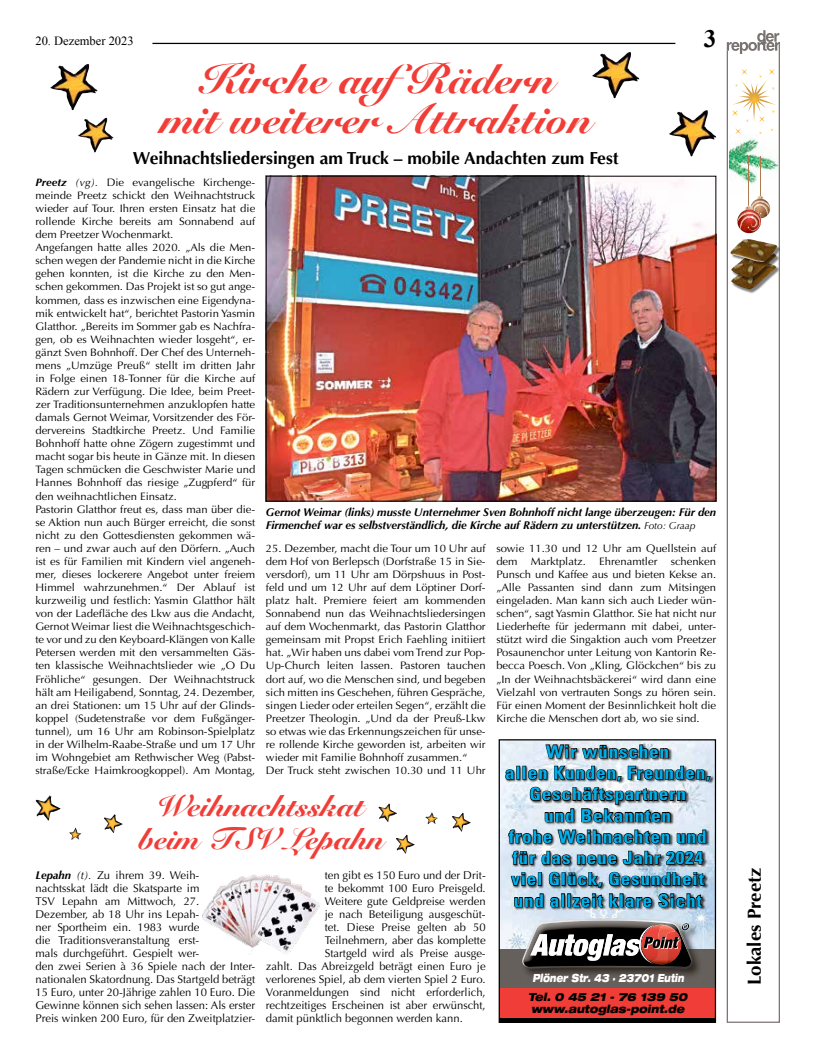
<style>
.page{position:relative;width:819px;height:1053px;background:#fff}
.page>*{position:absolute;margin:0;border:0;box-sizing:border-box;transform-origin:0 0}
.t1{font:900 41.25px/40.6px "Snell Roundhand";color:#f13d37;text-align:center}
.t2{font:900 30px/32.5px "Snell Roundhand";color:#f13d37;text-align:center}
.t3{font:700 25px "Times New Roman";color:#000}
.t4{font:700 18.75px "Optima";color:#000}
.t5{font:700 condensed 17.5px/21.2px "Univers LT Std";letter-spacing:.04em;color:#00afea;text-align:center;scale:1.1 1}
.t6{font:700 17.5px "Optima";color:#000}
.t7{font:12.5px "Times New Roman";color:#000}
.t8{font:11.25px/13px "Optima";color:#000}
.t9{font:italic 700 11.25px/13px "Optima";color:#000}
.t10{font:italic 900 expanded 11.25px/19.1px "Helvetica Neue";color:#fff;text-align:center;scale:.7 1}
.t11{font:italic 900 expanded 11.25px "Helvetica Neue";color:#000;scale:.85 1}
.t12{font:10.75px/13px "Optima";color:#000;scale:1.04 1}
.s1{font-weight:700;font-style:italic}
.s2{font-style:italic}
.s3{font-weight:400;font-size:10px}
.s4{color:#000}
</style>
<div class="page">
<svg style="left:498px;top:739px;width:218px;height:283px;background:#948487"></svg>
<hr style="left:152px;top:43px;width:523px;height:1px;background:#000">
<img style="left:50px;top:64px;width:47px;height:46px">
<img style="left:268px;top:178px;width:446px;height:321px">
<div style="left:266px;top:176px;width:450px;height:325px;border:1px solid #000"></div>
<img style="left:669px;top:110px;width:47px;height:46px">
<img style="left:592px;top:52px;width:47px;height:46px">
<img style="left:78px;top:118px;width:35px;height:34px">
<svg style="left:726px;top:54px;width:54px;height:968px"></svg>
<svg style="left:726px;top:30px;width:54px;height:24px"></svg>
<div style="left:732px;top:261px;width:48px;height:32px;background:#000;opacity:.5"></div>
<img style="left:731px;top:278px;width:45px;height:11px">
<svg style="left:730px;top:69px;width:47px;height:65px"></svg>
<div style="left:732px;top:250px;width:48px;height:32px;background:#000;opacity:.5"></div>
<img style="left:731px;top:266px;width:45px;height:12px">
<div style="left:731px;top:240px;width:49px;height:26px;background:#000;opacity:.5"></div>
<img style="left:730px;top:239px;width:47px;height:23px">
<img style="left:729px;top:134px;width:48px;height:60px">
<hr style="left:760px;top:156px;width:1px;height:39px;background:#ae794d">
<img style="left:763px;top:199px;width:7px;height:19px">
<img style="left:763px;top:201px;width:7px;height:14px">
<hr style="left:748px;top:156px;width:1px;height:49px;background:#ae794d">
<img style="left:737px;top:230px;width:24px;height:3px">
<svg style="left:737px;top:194px;width:26px;height:36px"></svg>
<img style="left:203px;top:874px;width:117px;height:80px">
<img style="left:35px;top:795px;width:25px;height:25px">
<img style="left:378px;top:803px;width:19px;height:19px">
<img style="left:104px;top:814px;width:19px;height:19px">
<img style="left:396px;top:834px;width:19px;height:19px">
<img style="left:452px;top:812px;width:19px;height:19px">
<svg style="left:69px;top:827px;width:12px;height:12px"></svg>
<svg style="left:425px;top:812px;width:13px;height:12px"></svg>
<p class="t7" style="left:35px;top:32px;width:100px">20. Dezember 2023</p>
<p class="t3" style="left:703px;top:21px;width:14px">3</p>
<p class="t1" style="left:161px;top:58px;width:432px">Kirche aufRädern<br>mit weiterer Attraktion</p>
<p class="t6" style="left:133px;top:148px;width:487px">Weihnachtsliedersingen am Truck – mobile Andachten zum Fest</p>
<p class="t12" style="left:35px;top:176px;width:213px"><span class="s1">Preetz</span> <span class="s2">(vg).</span> Die evangelische Kirchenge&shy;meinde Preetz schickt den Weihnachtstruck wieder auf Tour. Ihren ersten Einsatz hat die rollende Kirche bereits am Sonnabend auf dem Preetzer Wochenmarkt.<br>Angefangen hatte alles 2020. „Als die Men&shy;schen wegen der Pandemie nicht in die Kirche gehen konnten, ist die Kirche zu den Men&shy;schen gekommen. Das Projekt ist so gut ange&shy;kommen, dass es inzwischen eine Eigendyna&shy;mik entwickelt hat“, berichtet Pastorin Yasmin Glatthor. „Bereits im Sommer gab es Nachfra&shy;gen, ob es Weihnachten wieder losgeht“, er&shy;gänzt Sven Bohnhoff. Der Chef des Unterneh&shy;mens „Umzüge Preuß“ stellt im dritten Jahr in Folge einen 18-Tonner für die Kirche auf Rädern zur Verfügung. Die Idee, beim Preet&shy;zer Traditionsunternehmen anzuklopfen hatte damals Gernot Weimar, Vorsitzender des För&shy;dervereins Stadtkirche Preetz. Und Familie Bohnhoff hatte ohne Zögern zugestimmt und macht sogar bis heute in Gänze mit. In diesen Tagen schmücken die Geschwister Marie und Hannes Bohnhoff das riesige „Zugpferd“ für den weihnachtlichen Einsatz.<br>Pastorin Glatthor freut es, dass man über die&shy;se Aktion nun auch Bürger erreicht, die sonst nicht zu den Gottesdiensten gekommen wä&shy;ren – und zwar auch auf den Dörfern. „Auch ist es für Familien mit Kindern viel angeneh&shy;mer, dieses lockerere Angebot unter freiem Himmel wahrzunehmen.“ Der Ablauf ist kurzweilig und festlich: Yasmin Glatthor hält von der Ladefläche des Lkw aus die Andacht, Gernot Weimar liest die Weihnachtsgeschich&shy;te vor und zu den Keyboard-Klängen von Kalle Petersen werden mit den versammelten Gäs&shy;ten klassische Weihnachtslieder wie „O Du Fröhliche“ gesungen. Der Weihnachtstruck hält am Heiligabend, Sonntag, 24. Dezember, an drei Stationen: um 15 Uhr auf der Glinds&shy;koppel (Sudetenstraße vor dem Fußgänger&shy;tunnel), um 16 Uhr am Robinson-Spielplatz in der Wilhelm-Raabe-Straße und um 17 Uhr im Wohngebiet am Rethwischer Weg (Pabst&shy;straße/Ecke Haimkroogkoppel). Am Montag,</p>
<p class="t9" style="left:266px;top:505px;width:451px">Gernot Weimar (links) musste Unternehmer Sven Bohnhoff nicht lange überzeugen: Für den<br>Firmenchef war es selbstverständlich, die Kirche auf Rädern zu unterstützen. <span class="s3">Foto: Graap</span></p>
<p class="t12" style="left:266px;top:542px;width:213px">25. Dezember, macht die Tour um 10 Uhr auf dem Hof von Berlepsch (Dorfstraße 15 in Sie&shy;versdorf), um 11 Uhr am Dörpshuus in Post&shy;feld und um 12 Uhr auf dem Löptiner Dorf&shy;platz halt. Premiere feiert am kommenden Sonnabend nun das Weihnachtsliedersingen auf dem Wochenmarkt, das Pastorin Glatthor gemeinsam mit Propst Erich Faehling initiiert hat. „Wir haben uns dabei vom Trend zur Pop-Up-Church leiten lassen. Pastoren tauchen dort auf, wo die Menschen sind, und begeben sich mitten ins Geschehen, führen Gespräche, singen Lieder oder erteilen Segen“, erzählt die Preetzer Theologin. „Und da der Preuß-Lkw so etwas wie das Erkennungszeichen für unse&shy;re rollende Kirche geworden ist, arbeiten wir wieder mit Familie Bohnhoff zusammen.“ Der Truck steht zwischen 10.30 und 11 Uhr</p>
<p class="t12" style="left:496px;top:542px;width:213px;text-align:justify">sowie 11.30 und 12 Uhr am Quellstein auf dem Marktplatz. Ehrenamtler schenken Punsch und Kaffee aus und bieten Kekse an. „Alle Passanten sind dann zum Mitsingen eingeladen. Man kann sich auch Lieder wün&shy;schen“, sagt Yasmin Glatthor. Sie hat nicht nur Liederhefte für jedermann mit dabei, unter&shy;stützt wird die Singaktion auch vom Preetzer Posaunenchor unter Leitung von Kantorin Re&shy;becca Poesch. Von „Kling, Glöckchen“ bis zu „In der Weihnachtsbäckerei“ wird dann eine Vielzahl von vertrauten Songs zu hören sein.<br>Für einen Moment der Besinnlichkeit holt die Kirche die Menschen dort ab, wo sie sind.</p>
<p class="t5" style="left:505px;top:740px;width:188px">Wir wünschen<br>allen Kunden, Freunden,<br>Geschäftspartnern<br>und Bekannten<br>frohe Weihnachten und für das neue Jahr 2024 viel Glück, Gesundheit und allzeit klare Sicht</p>
<p class="t2" style="left:138px;top:789px;width:247px">Weihnachtsskat beim TSV Lepahn</p>
<p class="t8" style="left:35px;top:868px;width:221px"><span class="s1">Lepahn</span> <span class="s2">(t).</span> Zu ihrem 39. Weih-<br>nachtsskat lädt die Skatsparte im<br>TSV Lepahn am Mittwoch, 27.<br>Dezember, ab 18 Uhr ins Lepah-<br>ner Sportheim ein. 1983 wurde<br>die Traditionsveranstaltung erst-<br>mals durchgeführt. Gespielt wer-<br>den zwei Serien à 36 Spiele nach der Inter&shy;nationalen Skatordnung. Das Startgeld beträgt 15 Euro, unter 20-Jährige zahlen 10 Euro. Die Gewinne können sich sehen lassen: Als erster Preis winken 200 Euro, für den Zweitplatzier-</p>
<p class="t8" style="left:325px;top:868px;width:162px">ten gibt es 150 Euro und der Drit-</p>
<p class="t8" style="left:325px;top:881px;width:162px">te bekommt 100 Euro Preisgeld.</p>
<p class="t8" style="left:325px;top:894px;width:162px">Weitere gute Geldpreise werden</p>
<p class="t8" style="left:325px;top:907px;width:162px">je nach Beteiligung ausgeschüt-</p>
<p class="t8" style="left:325px;top:920px;width:162px">tet. Diese Preise gelten ab 50</p>
<p class="t8" style="left:325px;top:933px;width:162px">Teilnehmern, aber das komplette</p>
<p class="t8" style="left:325px;top:946px;width:162px">Startgeld wird als Preise ausge-</p>
<p class="t8" style="left:266px;top:959px;width:221px">zahlt. Das Abreizgeld beträgt einen Euro je</p>
<p class="t8" style="left:266px;top:972px;width:221px">verlorenes Spiel, ab dem vierten Spiel 2 Euro.</p>
<p class="t8" style="left:266px;top:985px;width:221px">Voranmeldungen sind nicht erforderlich,</p>
<p class="t8" style="left:266px;top:999px;width:221px">rechtzeitiges Erscheinen ist aber erwünscht,</p>
<p class="t8" style="left:266px;top:1012px;width:198px">damit pünktlich begonnen werden kann.</p>
<p class="t10" style="left:528px;top:968px;width:229px">Plöner Str. 43 · 23701 Eutin<br><span class="s4">Tel. 0 45 21 - 76 139 50</span></p>
<p class="t11" style="left:531px;top:1001px;width:182px">www.autoglas-point.de</p>
<p class="t4" style="left:743px;top:985px;width:119px;rotate:-90deg">Lokales Preetz</p>
</div>
